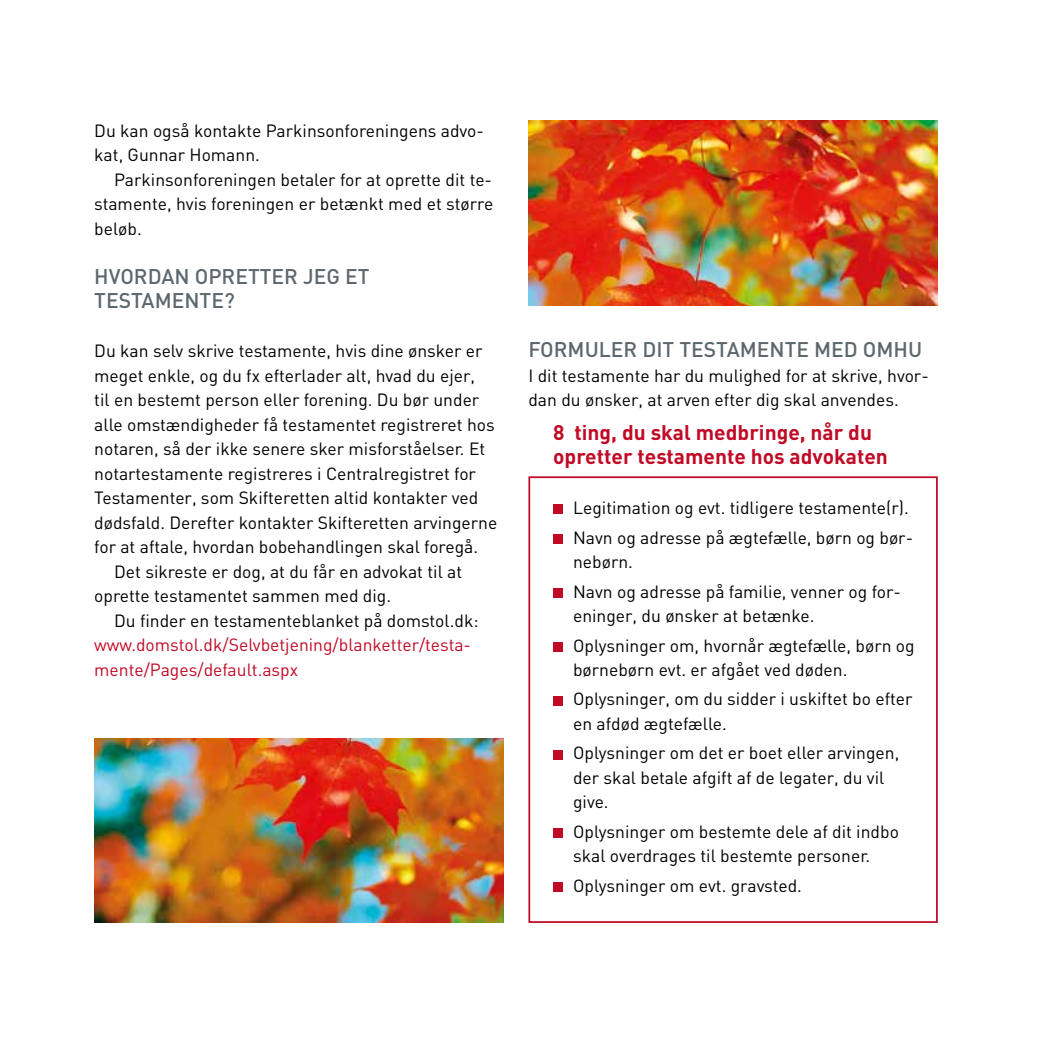
<style>
.page{position:relative;width:1042px;height:1042px;background:#fff}
.page>*{position:absolute;margin:0;border:0;box-sizing:border-box;transform-origin:0 0}
.t1{font:500 21px/24.5px "DIN";color:#5d686e}
.t2{font:700 21px/24.5px "DIN";color:#c10a25}
.t3{font:17.5px/24.5px "DIN";color:#000}
.t4{font:17.5px/24.5px "DIN";color:#c10a25}
</style>
<div class="page">
<div style="left:553px;top:504px;width:10px;height:10px;background:#c10a25"></div>
<div style="left:553px;top:534px;width:10px;height:9px;background:#c10a25"></div>
<div style="left:553px;top:587px;width:10px;height:10px;background:#c10a25"></div>
<div style="left:553px;top:641px;width:10px;height:10px;background:#c10a25"></div>
<div style="left:553px;top:695px;width:10px;height:10px;background:#c10a25"></div>
<div style="left:553px;top:749px;width:10px;height:10px;background:#c10a25"></div>
<div style="left:553px;top:828px;width:10px;height:10px;background:#c10a25"></div>
<div style="left:553px;top:882px;width:10px;height:10px;background:#c10a25"></div>
<div style="left:528px;top:476px;width:410px;height:447px;border:2px solid #c10a25"></div>
<img style="left:94px;top:738px;width:410px;height:185px">
<img style="left:528px;top:120px;width:410px;height:185px">
<p class="t3" style="left:94px;top:118px;width:391px">Du kan også kontakte Parkinsonforeningens advo&shy;kat, Gunnar Homann.</p>
<p class="t3" style="left:94px;top:167px;width:400px;text-align:justify;text-indent:20px">Parkinsonforeningen betaler for at oprette dit te&shy;stamente, hvis foreningen er betænkt med et større beløb.</p>
<p class="t1" style="left:94px;top:263px;width:277px">HVORDAN OPRETTER JEG ET<br>TESTAMENTE?</p>
<p class="t3" style="left:94px;top:339px;width:390px">Du kan selv skrive testamente, hvis dine ønsker er</p>
<p class="t3" style="left:94px;top:363px;width:382px">meget enkle, og du fx efterlader alt, hvad du ejer,</p>
<p class="t3" style="left:94px;top:388px;width:386px">til en bestemt person eller forening. Du bør under</p>
<p class="t3" style="left:94px;top:412px;width:402px">alle omstændigheder få testamentet registreret hos</p>
<p class="t3" style="left:94px;top:437px;width:392px">notaren, så der ikke senere sker misforståelser. Et</p>
<p class="t3" style="left:94px;top:461px;width:383px">notartestamente registreres i Centralregistret for</p>
<p class="t3" style="left:94px;top:486px;width:385px">Testamenter, som Skifteretten altid kontakter ved</p>
<p class="t3" style="left:94px;top:510px;width:404px">dødsfald. Derefter kontakter Skifteretten arvingerne</p>
<p class="t3" style="left:94px;top:535px;width:385px">for at aftale, hvordan bobehandlingen skal foregå.</p>
<p class="t3" style="left:114px;top:559px;width:350px">Det sikreste er dog, at du får en advokat til at</p>
<p class="t3" style="left:94px;top:584px;width:298px">oprette testamentet sammen med dig.</p>
<p class="t3" style="left:114px;top:608px;width:366px">Du finder en testamenteblanket på domstol.dk:</p>
<p class="t4" style="left:94px;top:633px;width:378px">www.domstol.dk/Selvbetjening/blanketter/testa&shy;mente/Pages/default.aspx</p>
<p class="t1" style="left:528px;top:336px;width:395px">FORMULER DIT TESTAMENTE MED OMHU</p>
<p class="t3" style="left:528px;top:363px;width:402px">I dit testamente har du mulighed for at skrive, hvor&shy;dan du ønsker, at arven efter dig skal anvendes.</p>
<p class="t2" style="left:553px;top:419px;width:336px">8 ting, du skal medbringe, når du opretter testamente hos advokaten</p>
<p class="t3" style="left:573px;top:493px;width:341px;line-height:29.4px">Legitimation og evt. tidligere testamente(r).<br>Navn og adresse på ægtefælle, børn og bør-</p>
<p class="t3" style="left:573px;top:547px;width:329px;line-height:29.4px">nebørn.<br>Navn og adresse på familie, venner og for-</p>
<p class="t3" style="left:573px;top:601px;width:343px;line-height:29.4px">eninger, du ønsker at betænke.<br>Oplysninger om, hvornår ægtefælle, børn og</p>
<p class="t3" style="left:573px;top:655px;width:341px;line-height:29.4px">børnebørn evt. er afgået ved døden.<br>Oplysninger, om du sidder i uskiftet bo efter</p>
<p class="t3" style="left:573px;top:709px;width:328px;line-height:29.4px">en afdød ægtefælle.<br>Oplysninger om det er boet eller arvingen,</p>
<p class="t3" style="left:573px;top:765px;width:313px">der skal betale afgift af de legater, du vil give.</p>
<p class="t3" style="left:573px;top:819px;width:327px">Oplysninger om bestemte dele af dit indbo skal overdrages til bestemte personer.</p>
<p class="t3" style="left:573px;top:873px;width:230px">Oplysninger om evt. gravsted.</p>
</div>
